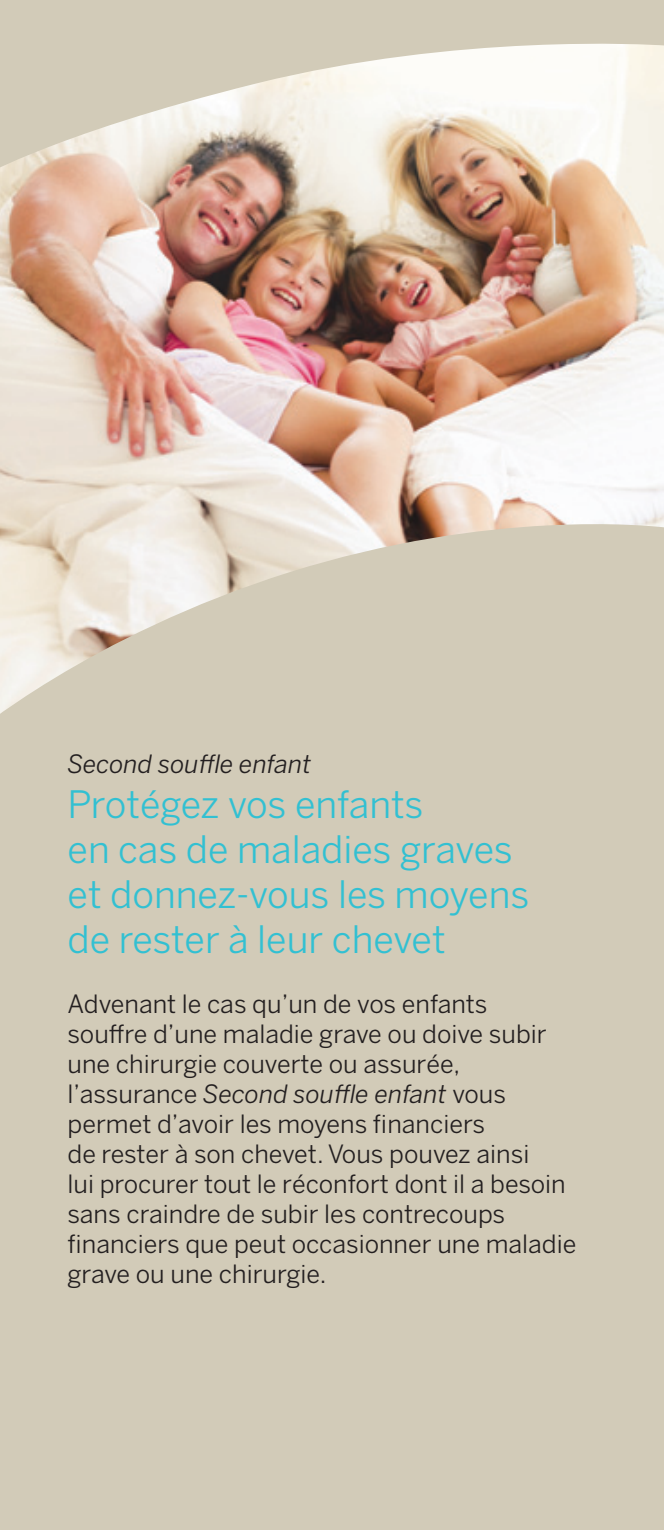
<style>
.page{position:relative;width:664px;height:1530px;background:#fff}
.page>*{position:absolute;margin:0;border:0;box-sizing:border-box;transform-origin:0 0}
.t1{font:37.5px/45px "Benton Sans";color:#32c0d2}
.t2{font:25px/30px "Benton Sans";color:#231f20}
.t3{font:italic 25px "Benton Sans";color:#231f20}
.s1{font-style:italic}
</style>
<div class="page">
<img style="left:0;top:183px;width:664px;height:326px">
<div style="left:0;top:509px;width:664px;height:1021px;background:#d2cbb8"></div>
<svg style="left:0;top:0;width:664px;height:183px"></svg>
<p class="t3" style="left:68px;top:750px;width:245px">Second souffle enfant</p>
<h1 class="t1" style="left:68px;top:782px;width:463px">Protégez vos enfants<br>en cas de maladies graves et donnez-vous les moyens de rester à leur chevet</h1>
<p class="t2" style="left:68px;top:989px;width:510px">Advenant le cas qu’un de vos enfants<br>souffre d’une maladie grave ou doive subir une chirurgie couverte ou assurée, l’assurance <span class="s1">Second souffle enfant</span> vous permet d’avoir les moyens financiers<br>de rester à son chevet. Vous pouvez ainsi<br>lui procurer tout le réconfort dont il a besoin sans craindre de subir les contrecoups financiers que peut occasionner une maladie grave ou une chirurgie.</p>
</div>
